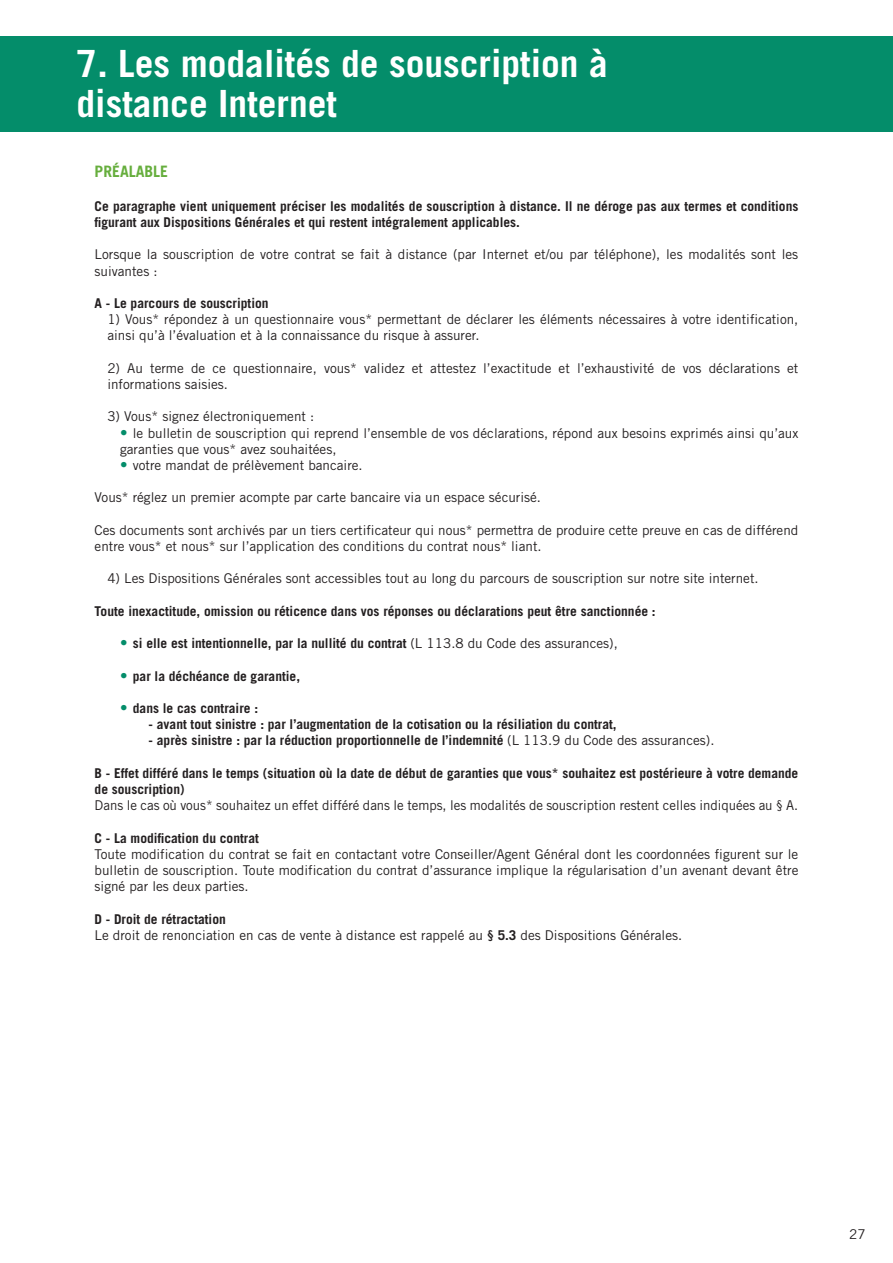
<style>
.page{position:relative;width:893px;height:1263px;background:#fff}
.page>*{position:absolute;margin:0;border:0;box-sizing:border-box;transform-origin:0 0}
.t1{font:700 37.5px/40.5px "Trade Gothic LT Std";color:#fff}
.t2{font:700 15.75px "Trade Gothic LT Std";color:#66ae3d}
.fleche_noire__-_3{font:13.5px/16.2px "Trade Gothic LT Std";color:#231f20}
.t3{font:700 13.5px/16.2px "Trade Gothic LT Std";color:#231f20}
.s1{font-weight:700;font-size:15px;color:#048d6a}
.s2{font-size:15px;color:#048d6a}
.s3{font-weight:400}
.s4{font-weight:700}
</style>
<div class="page">
<div style="left:0;top:36px;width:893px;height:96px;background:#048d6a"></div>
<p class="t1" style="left:77px;top:42px;width:533px">7. Les modalités de souscription à distance Internet</p>
<p class="t2" style="left:95px;top:161px;width:75px">PRÉALABLE</p>
<p class="t3" style="left:95px;top:198px;width:705px">Ce paragraphe vient uniquement préciser les modalités de souscription à distance. Il ne déroge pas aux termes et conditions figurant aux Dispositions Générales et qui restent intégralement applicables.</p>
<p class="fleche_noire__-_3" style="left:95px;top:246px;width:705px">Lorsque la souscription de votre contrat se fait à distance (par Internet et/ou par téléphone), les modalités sont les suivantes :</p>
<p class="t3" style="left:95px;top:295px;width:175px">A - Le parcours de souscription</p>
<p class="fleche_noire__-_3" style="left:107px;top:311px;width:693px">1) Vous* répondez à un questionnaire vous* permettant de déclarer les éléments nécessaires à votre identification, ainsi qu’à l’évaluation et à la connaissance du risque à assurer.</p>
<p class="fleche_noire__-_3" style="left:107px;top:360px;width:693px">2) Au terme de ce questionnaire, vous* validez et attestez l’exactitude et l’exhaustivité de vos déclarations et informations saisies.</p>
<p class="fleche_noire__-_3" style="left:107px;top:408px;width:208px">3) Vous* signez électroniquement :</p>
<p class="fleche_noire__-_3" style="left:120px;top:424px;width:680px"><span class="s1">•</span> le bulletin de souscription qui reprend l’ensemble de vos déclarations, répond aux besoins exprimés ainsi qu’aux garanties que vous* avez souhaitées,</p>
<p class="fleche_noire__-_3" style="left:120px;top:457px;width:244px"><span class="s1">•</span> votre mandat de prélèvement bancaire.</p>
<p class="fleche_noire__-_3" style="left:95px;top:489px;width:448px">Vous* réglez un premier acompte par carte bancaire via un espace sécurisé.</p>
<p class="fleche_noire__-_3" style="left:95px;top:522px;width:705px">Ces documents sont archivés par un tiers certificateur qui nous* permettra de produire cette preuve en cas de différend entre vous* et nous* sur l’application des conditions du contrat nous* liant.</p>
<p class="fleche_noire__-_3" style="left:107px;top:570px;width:653px">4) Les Dispositions Générales sont accessibles tout au long du parcours de souscription sur notre site internet.</p>
<p class="t3" style="left:95px;top:603px;width:563px">Toute inexactitude, omission ou réticence dans vos réponses ou déclarations peut être sanctionnée :</p>
<p class="t3" style="left:120px;top:635px;width:499px"><span class="s2">•</span> si elle est intentionnelle, par la nullité du contrat <span class="s3">(L 113.8 du Code des assurances),</span></p>
<p class="t3" style="left:120px;top:667px;width:182px"><span class="s2">•</span> par la déchéance de garantie,</p>
<p class="t3" style="left:120px;top:700px;width:140px"><span class="s2">•</span> dans le cas contraire :</p>
<p class="t3" style="left:149px;top:716px;width:470px">- avant tout sinistre : par l’augmentation de la cotisation ou la résiliation du contrat,</p>
<p class="t3" style="left:149px;top:732px;width:567px">- après sinistre : par la réduction proportionnelle de l’indemnité <span class="s3">(L 113.9 du Code des assurances).</span></p>
<p class="t3" style="left:95px;top:765px;width:705px">B - Effet différé dans le temps (situation où la date de début de garanties que vous* souhaitez est postérieure à votre demande de souscription)</p>
<p class="fleche_noire__-_3" style="left:95px;top:797px;width:705px">Dans le cas où vous* souhaitez un effet différé dans le temps, les modalités de souscription restent celles indiquées au § A.</p>
<p class="t3" style="left:95px;top:829px;width:166px">C - La modification du contrat</p>
<p class="fleche_noire__-_3" style="left:95px;top:846px;width:705px;text-align:justify">Toute modification du contrat se fait en contactant votre Conseiller/Agent Général dont les coordonnées figurent sur le bulletin de souscription. Toute modification du contrat d’assurance implique la régularisation d’un avenant devant être signé par les deux parties.</p>
<p class="t3" style="left:95px;top:910px;width:133px">D - Droit de rétractation</p>
<p class="fleche_noire__-_3" style="left:95px;top:927px;width:589px">Le droit de renonciation en cas de vente à distance est rappelé au <span class="s4">§ 5.3</span> des Dispositions Générales.</p>
<p class="fleche_noire__-_3" style="left:849px;top:1226px;width:18px">27</p>
</div>
